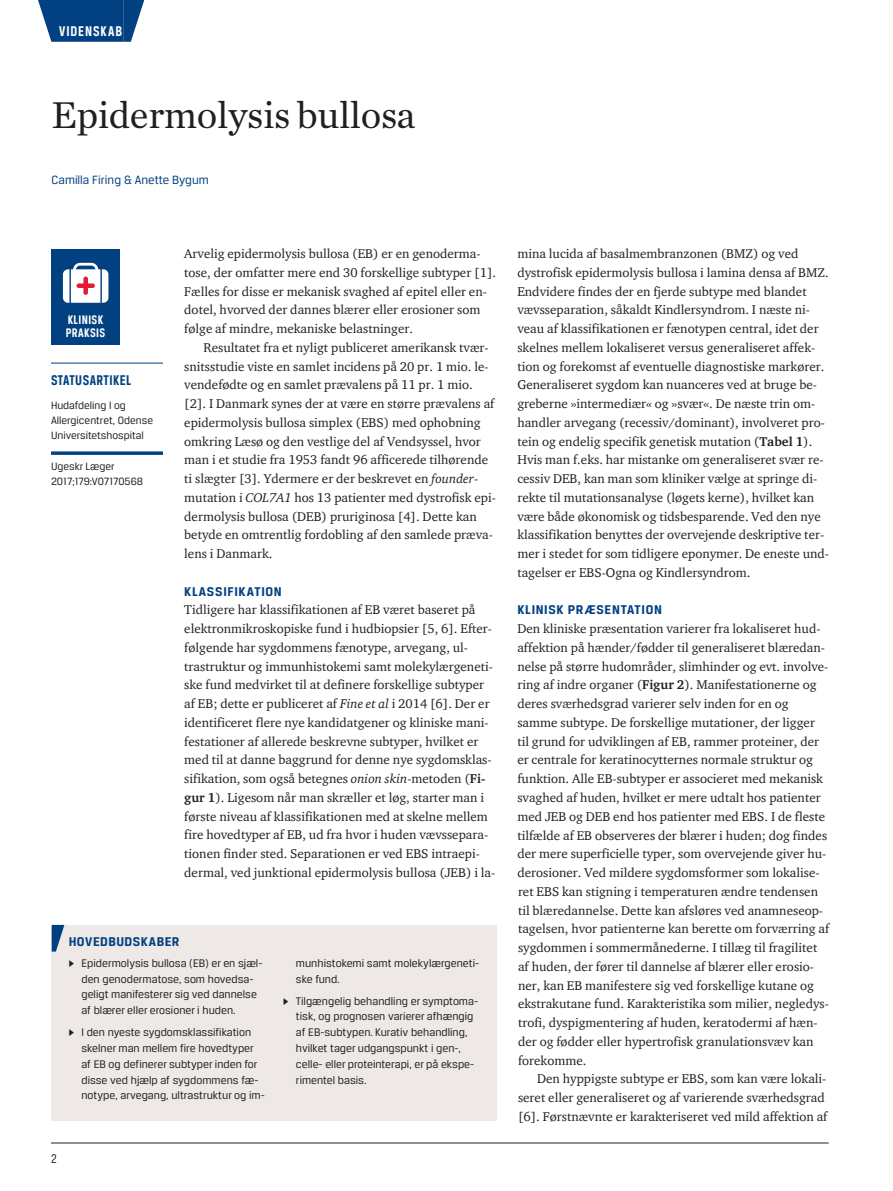
<style>
.page{position:relative;width:893px;height:1191px;background:#fff}
.page>*{position:absolute;margin:0;border:0;box-sizing:border-box;transform-origin:0 0}
.t1{font:39px "Chronicle Text G1";letter-spacing:-.01em;color:#231f20}
.t2{font:700 15px "Breuer Condensed";letter-spacing:.03em;color:#014081}
.t3{font:700 15px "Breuer Condensed";letter-spacing:.065em;color:#fff}
.t4{font:700 13.5px "Breuer Text";letter-spacing:.045em;color:#014081}
.t5{font:13.5px "Breuer Condensed";color:#231f20}
.t6{font:700 13.2px/13.2px "Breuer Condensed";letter-spacing:.03em;color:#fff}
.t7{font:13.05px/18.8px "ITC Charter Com";color:#231f20}
.t8{font:12.75px "Breuer Text";color:#014081}
.t9{font:11.7px/15.8px "Breuer Text";color:#231f20}
.t10{font:11.25px/15px "Breuer Text";color:#231f20}
.s1{font-style:italic}
.s2{font-weight:700}
.s3{font-family:"Greta Text"}
</style>
<div class="page">
<hr style="left:51px;top:1142px;width:778px;height:1px;background:#231f20">
<div style="left:59px;top:0;width:64px;height:42px;background:#014081"></div>
<svg style="left:38px;top:0;width:21px;height:42px"></svg>
<svg style="left:123px;top:0;width:21px;height:42px"></svg>
<hr style="left:51px;top:363px;width:112px;height:1px;background:#014081">
<svg style="left:51px;top:451px;width:112px;height:4px"></svg>
<div style="left:52px;top:250px;width:68px;height:95px;background:#014081"></div>
<svg style="left:63px;top:263px;width:45px;height:40px;background:#cecad8"></svg>
<div style="left:52px;top:925px;width:445px;height:195px;background:#eee9e6"></div>
<svg style="left:52px;top:925px;width:12px;height:26px"></svg>
<p class="t3" style="left:59px;top:23px;width:65px">VIDENSKAB</p>
<h1 class="t1" style="left:52px;top:86px;width:365px">Epidermolysis bullosa</h1>
<p class="t8" style="left:52px;top:173px;width:159px">Camilla Firing &amp; Anette Bygum</p>
<p class="t6" style="left:66px;top:313px;width:41px">KLINISK<br>PRAKSIS</p>
<p class="t2" style="left:51px;top:371px;width:82px">STATUSARTIKEL</p>
<p class="t10" style="left:51px;top:397px;width:104px">Hudafdeling I og<br>Allergicentret, Odense<br>Universitetshospital</p>
<p class="t10" style="left:51px;top:458px;width:94px">Ugeskr Læger<br>2017;179:V07170568</p>
<p class="t7" style="left:184px;top:244px;width:313px">Arvelig epidermolysis bullosa (EB) er en genoderma&shy;tose, der omfatter mere end 30 forskellige subtyper [1].<br>Fælles for disse er mekanisk svaghed af epitel eller en&shy;dotel, hvorved der dannes blærer eller erosioner som følge af mindre, mekaniske belastninger.</p>
<p class="t7" style="left:184px;top:338px;width:313px;text-indent:19px">Resultatet fra et nyligt publiceret amerikansk tvær&shy;snitsstudie viste en samlet incidens på 20 pr. 1 mio. le&shy;vendefødte og en samlet prævalens på 11 pr. 1 mio. [2]. I Danmark synes der at være en større prævalens af epidermolysis bullosa simplex (EBS) med ophobning omkring Læsø og den vestlige del af Vendsyssel, hvor man i et studie fra 1953 fandt 96 afficerede tilhørende ti slægter [3]. Ydermere er der beskrevet en <span class="s1">founder&shy;</span>mutation i <span class="s1">COL7A1</span> hos 13 patienter med dystrofisk epi&shy;dermolysis bullosa (DEB) pruriginosa [4]. Dette kan betyde en omtrentlig fordobling af den samlede præva&shy;lens i Danmark.</p>
<p class="t4" style="left:184px;top:583px;width:99px">KLASSIFIKATION</p>
<p class="t7" style="left:184px;top:600px;width:313px">Tidligere har klassifikationen af EB været baseret på elektronmikroskopiske fund i hudbiopsier [5, 6]. Efter&shy;følgende har sygdommens fænotype, arvegang, ul&shy;trastruktur og immunhistokemi samt molekylærgeneti&shy;ske fund medvirket til at definere forskellige subtyper af EB; dette er publiceret af <span class="s1">Fine et al</span> i 2014 [6]. Der er identificeret flere nye kandidatgener og kliniske mani&shy;festationer af allerede beskrevne subtyper, hvilket er med til at danne baggrund for denne nye sygdomsklas&shy;sifikation, som også betegnes <span class="s1">onion skin</span>-metoden (<span class="s2">Fi&shy;gur 1</span>). Ligesom når man skræller et løg, starter man i første niveau af klassifikationen med at skelne mellem fire hovedtyper af EB, ud fra hvor i huden vævssepara&shy;tionen finder sted. Separationen er ved EBS intraepi&shy;dermal, ved junktional epidermolysis bullosa (JEB) i la-</p>
<p class="t4" style="left:69px;top:934px;width:112px">HOVEDBUDSKABER</p>
<p class="t9" style="left:81px;top:955px;width:183px;text-indent:-13px"><span class="s3">▶</span> Epidermolysis bullosa (EB) er en sjæl&shy;den genodermatose, som hovedsa&shy;geligt manifesterer sig ved dannelse af blærer eller erosioner i huden.</p>
<p class="t9" style="left:81px;top:1024px;width:185px;text-indent:-13px"><span class="s3">▶</span> I den nyeste sygdomsklassifikation skelner man mellem fire hovedtyper af EB og definerer subtyper inden for disse ved hjælp af sygdommens fæ&shy;notype, arvegang, ultrastruktur og im-</p>
<p class="t9" style="left:296px;top:955px;width:185px">munhistokemi samt molekylærgeneti&shy;ske fund.</p>
<p class="t9" style="left:296px;top:992px;width:184px;text-indent:-13px"><span class="s3">▶</span> Tilgængelig behandling er symptoma&shy;tisk, og prognosen varierer afhængig af EB-subtypen. Kurativ behandling, hvilket tager udgangspunkt i gen-, celle- eller proteinterapi, er på ekspe&shy;rimentel basis.</p>
<p class="t5" style="left:51px;top:1150px;width:7px">2</p>
<p class="t7" style="left:517px;top:244px;width:313px">mina lucida af basalmembranzonen (BMZ) og ved dystrofisk epidermolysis bullosa i lamina densa af BMZ.<br>Endvidere findes der en fjerde subtype med blandet vævsseparation, såkaldt Kindlersyndrom. I næste ni&shy;veau af klassifikationen er fænotypen central, idet der skelnes mellem lokaliseret versus generaliseret affek&shy;tion og forekomst af eventuelle diagnostiske markører.<br>Generaliseret sygdom kan nuanceres ved at bruge be&shy;greberne »intermediær« og »svær«. De næste trin om&shy;handler arvegang (recessiv/dominant), involveret pro&shy;tein og endelig specifik genetisk mutation (<span class="s2">Tabel 1</span>).<br>Hvis man f.eks. har mistanke om generaliseret svær re&shy;cessiv DEB, kan man som kliniker vælge at springe di&shy;rekte til mutationsanalyse (løgets kerne), hvilket kan være både økonomisk og tidsbesparende. Ved den nye klassifikation benyttes der overvejende deskriptive ter&shy;mer i stedet for som tidligere eponymer. De eneste und&shy;tagelser er EBS-Ogna og Kindlersyndrom.</p>
<p class="t4" style="left:517px;top:602px;width:146px">KLINISK PRÆSENTATION</p>
<p class="t7" style="left:517px;top:619px;width:313px">Den kliniske præsentation varierer fra lokaliseret hud&shy;affektion på hænder/fødder til generaliseret blæredan&shy;nelse på større hudområder, slimhinder og evt. involve&shy;ring af indre organer (<span class="s2">Figur 2</span>). Manifestationerne og deres sværhedsgrad varierer selv inden for en og samme subtype. De forskellige mutationer, der ligger til grund for udviklingen af EB, rammer proteiner, der er centrale for keratinocytternes normale struktur og funktion. Alle EB-subtyper er associeret med mekanisk svaghed af huden, hvilket er mere udtalt hos patienter med JEB og DEB end hos patienter med EBS. I de fleste tilfælde af EB observeres der blærer i huden; dog findes der mere superficielle typer, som overvejende giver hu&shy;derosioner. Ved mildere sygdomsformer som lokalise&shy;ret EBS kan stigning i temperaturen ændre tendensen til blæredannelse. Dette kan afsløres ved anamneseop&shy;tagelsen, hvor patienterne kan berette om forværring af sygdommen i sommermånederne. I tillæg til fragilitet af huden, der fører til dannelse af blærer eller erosio&shy;ner, kan EB manifestere sig ved forskellige kutane og ekstrakutane fund. Karakteristika som milier, negledys&shy;trofi, dyspigmentering af huden, keratodermi af hæn&shy;der og fødder eller hypertrofisk granulationsvæv kan forekomme.</p>
<p class="t7" style="left:518px;top:1069px;width:311px;text-indent:19px">Den hyppigste subtype er EBS, som kan være lokali&shy;seret eller generaliseret og af varierende sværhedsgrad [6]. Førstnævnte er karakteriseret ved mild affektion af</p>
</div>
